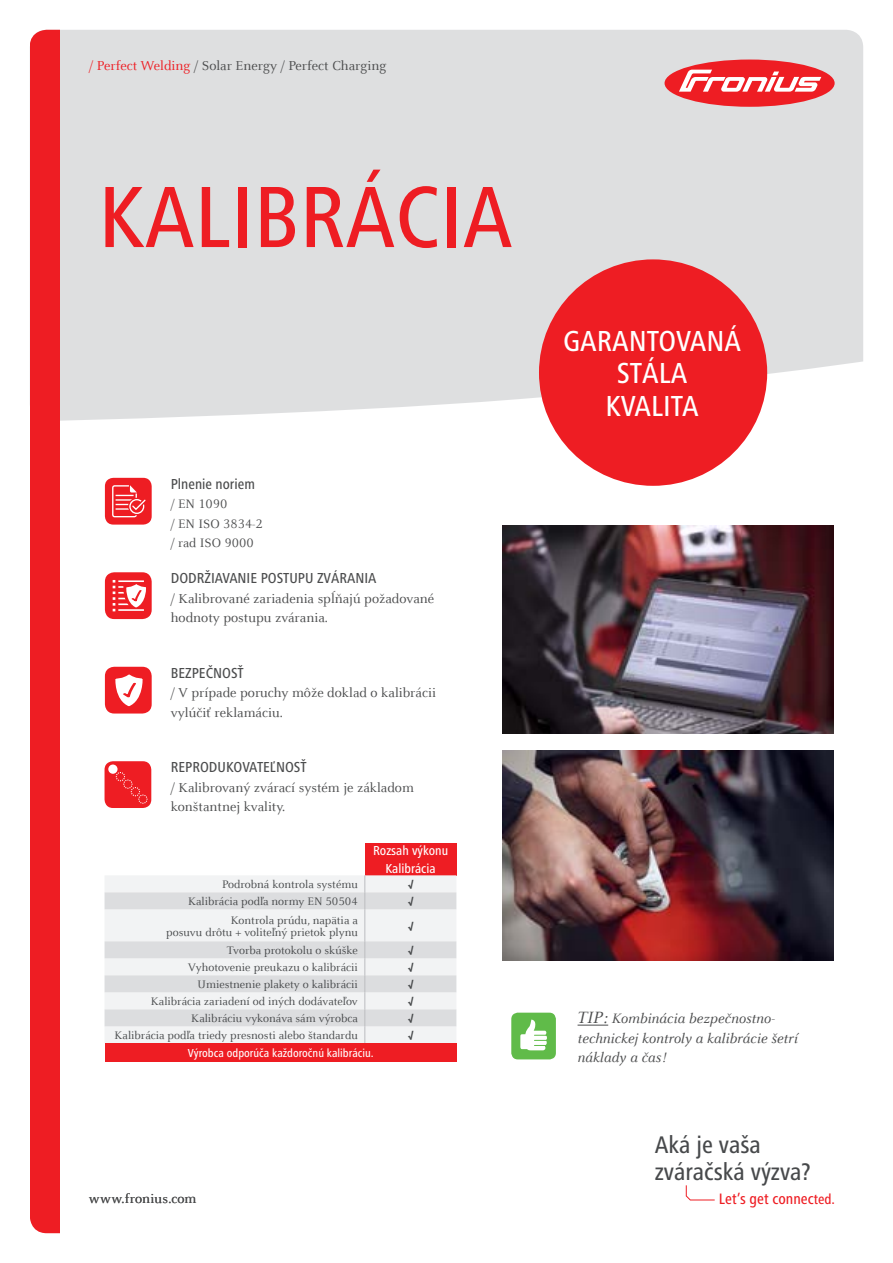
<style>
.page{position:relative;width:893px;height:1263px;background:#fff}
.page>*{position:absolute;margin:0;border:0;box-sizing:border-box;transform-origin:0 0}
.t1{font:500 condensed 90px "Frutiger Next LTW1 G";color:#ee1d23}
.t2{font:500 condensed 30px/32.7px "Frutiger Next LTW1 G";color:#fff;text-align:center}
.t3{font:500 condensed 24.9px/26.8px "Frutiger Next LTW1 G";color:#47494b}
.t4{font:500 condensed 15.6px "Frutiger Next LTW1 G";color:#ee1d23}
.t5{font:italic 15px/19.5px "Celeste Offc Pro";color:#4b4c4d}
.t6{font:500 condensed 15px "Frutiger Next LTW1 G";color:#4b4c4d}
.t7{font:14.25px/19.5px "Celeste Offc Pro";color:#4b4c4d}
.t8{font:13.5px/19.5px "Celeste Offc Pro";color:#4b4c4d}
.t9{font:500 condensed 13.5px/17.7px "Frutiger Next LTW1 G";color:#fff;text-align:center}
.t10{font:12px/12.1px "Celeste Offc Pro";color:#47494b;text-align:right}
.t11{font:500 condensed 12px "Frutiger Next LTW1 G";color:#fff}
.t12{font:900 condensed 9px "Frutiger Next LTW1 G";color:#47494b}
.s1{color:#ee1d23}
.s2{font-size:18px}
.s3{font-size:14.7px}
</style>
<div class="page">
<div style="left:60px;top:30px;width:803px;height:391px;background:#dedfe0"></div>
<div style="left:30px;top:30px;width:30px;height:1203px;background:#ee1d23"></div>
<div style="left:664px;top:60px;width:171px;height:47px;background:#ee1d23;border-radius:50%"></div>
<svg style="left:679px;top:70px;width:142px;height:22px"></svg>
<div style="left:105px;top:572px;width:47px;height:47px;background:#ee1d23;border-radius:9px"></div>
<svg style="left:113px;top:580px;width:33px;height:32px"></svg>
<hr style="left:118px;top:580px;width:26px;height:2px;background:#fff">
<hr style="left:118px;top:609px;width:26px;height:2px;background:#fff">
<div style="left:105px;top:667px;width:47px;height:46px;background:#ee1d23;border-radius:9px"></div>
<svg style="left:115px;top:674px;width:28px;height:33px"></svg>
<svg style="left:685px;top:1185px;width:30px;height:16px"></svg>
<div style="left:105px;top:761px;width:46px;height:47px;background:#ee1d23;border-radius:9px"></div>
<div style="left:108px;top:764px;width:10px;height:10px;background:#fff;border-radius:50%"></div>
<svg style="left:115px;top:771px;width:33px;height:33px"></svg>
<div style="left:105px;top:478px;width:47px;height:47px;background:#ee1d23;border-radius:9px"></div>
<svg style="left:112px;top:485px;width:34px;height:33px"></svg>
<div style="left:511px;top:1013px;width:45px;height:46px;background:#60bb49;border-radius:7px"></div>
<svg style="left:520px;top:1019px;width:27px;height:31px"></svg>
<img style="left:502px;top:750px;width:331px;height:211px">
<img style="left:502px;top:525px;width:331px;height:208px">
<hr style="left:578px;top:1025px;width:30px;height:1px;background:#4b4c4d">
<div style="left:539px;top:259px;width:228px;height:227px;background:#ee1d23;border-radius:50%"></div>
<div style="left:365px;top:843px;width:91px;height:32px;background:#ee1d23"></div>
<div style="left:105px;top:875px;width:351px;height:168px;background:#f2f3f4"></div>
<svg style="left:105px;top:892px;width:351px;height:134px"></svg>
<svg style="left:365px;top:875px;width:1px;height:34px"></svg>
<hr style="left:365px;top:909px;width:1px;height:32px;background:#bcbdc0">
<svg style="left:365px;top:941px;width:1px;height:102px"></svg>
<div style="left:105px;top:1043px;width:351px;height:19px;background:#ee1d23"></div>
<p class="t7" style="left:89px;top:56px;width:299px"><span class="s1">/ Perfect Welding</span> / Solar Energy / Perfect Charging</p>
<h1 class="t1" style="left:98px;top:166px;width:416px">Kalibrácia</h1>
<p class="t6" style="left:171px;top:475px;width:86px">Plnenie noriem</p>
<p class="t8" style="left:171px;top:494px;width:93px">/ EN 1090<br>/ EN ISO 3834-2 / rad ISO 9000</p>
<p class="t6" style="left:171px;top:569px;width:207px">Dodržiavanie postupu zvárania</p>
<p class="t7" style="left:171px;top:588px;width:265px">/ Kalibrované zariadenia spĺňajú požadované hodnoty postupu zvárania.</p>
<p class="t6" style="left:171px;top:664px;width:75px">Bezpečnosť</p>
<p class="t7" style="left:171px;top:683px;width:267px">/ V prípade poruchy môže doklad o kalibrácii vylúčiť reklamáciu.</p>
<p class="t6" style="left:171px;top:758px;width:137px">Reprodukovateľnosť</p>
<p class="t7" style="left:171px;top:777px;width:245px">/ Kalibrovaný zvárací systém je základom konštantnej kvality.</p>
<p class="t9" style="left:373px;top:842px;width:77px">Rozsah výkonu<br>Kalibrácia</p>
<p class="t10" style="left:222px;top:878px;width:137px">Podrobná kontrola systému</p>
<p class="t12" style="left:408px;top:879px;width:7px">√</p>
<p class="t10" style="left:188px;top:895px;width:171px">Kalibrácia podľa normy EN 50504</p>
<p class="t12" style="left:408px;top:896px;width:7px">√</p>
<p class="t10" style="left:166px;top:914px;width:193px">Kontrola prúdu, napätia a<br>posuvu drôtu + voliteľný prietok plynu</p>
<p class="t12" style="left:408px;top:920px;width:7px">√</p>
<p class="t10" style="left:227px;top:944px;width:133px">Tvorba protokolu o skúške</p>
<p class="t12" style="left:408px;top:945px;width:7px">√</p>
<p class="t10" style="left:188px;top:961px;width:171px">Vyhotovenie preukazu o kalibrácii</p>
<p class="t12" style="left:408px;top:962px;width:7px">√</p>
<p class="t10" style="left:198px;top:978px;width:162px">Umiestnenie plakety o kalibrácii</p>
<p class="t12" style="left:408px;top:979px;width:7px">√</p>
<p class="t10" style="left:151px;top:995px;width:209px">Kalibrácia zariadení od iných dodávateľov</p>
<p class="t12" style="left:408px;top:996px;width:7px">√</p>
<p class="t10" style="left:191px;top:1012px;width:168px">Kalibráciu vykonáva sám výrobca</p>
<p class="t12" style="left:408px;top:1013px;width:7px">√</p>
<p class="t10" style="left:114px;top:1029px;width:245px">Kalibrácia podľa triedy presnosti alebo štandardu</p>
<p class="t12" style="left:408px;top:1030px;width:7px">√</p>
<p class="t11" style="left:188px;top:1046px;width:187px">Výrobca odporúča každoročnú kalibráciu.</p>
<h2 class="t2" style="left:563px;top:324px;width:179px">Garantovaná stála<br>kval ita</h2>
<p class="t5" style="left:578px;top:1008px;width:222px"><span class="s2">TIP:</span> Kombinácia bezpečnostno&shy;technickej kontroly a kalibrácie šetrí náklady a čas!</p>
<h3 class="t3" style="left:655px;top:1132px;width:157px">Aká je vaša zváračská výzva?</h3>
<p class="t7" style="left:89px;top:1189px;width:109px">www.fronius.com</p>
<h3 class="t4" style="left:719px;top:1190px;width:118px">Let’s get connec<span class="s3">ted.</span></h3>
</div>
